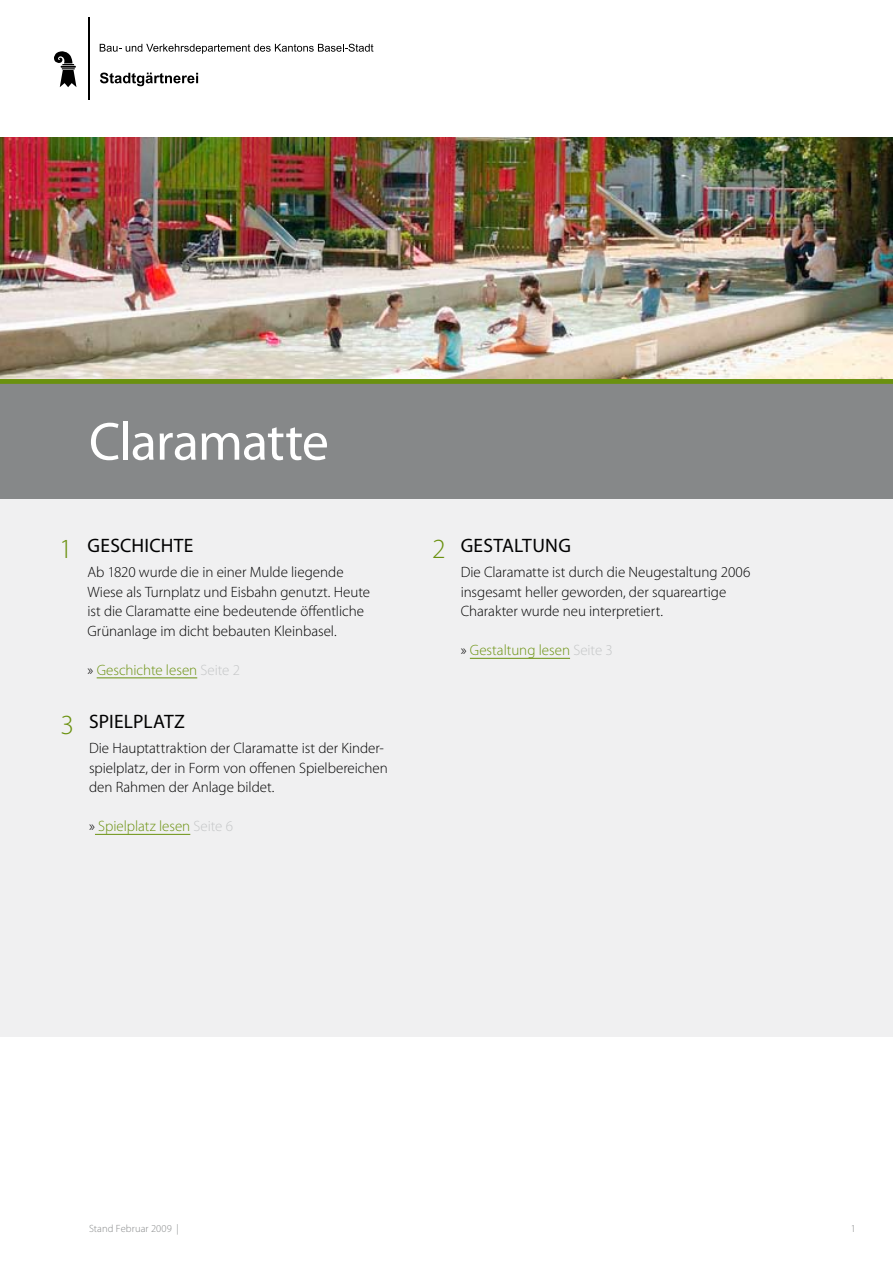
<style>
.page{position:relative;width:893px;height:1263px;background:#fff}
.page>*{position:absolute;margin:0;border:0;box-sizing:border-box;transform-origin:0 0}
.t1{font:54px "Myriad Pro";letter-spacing:-.02em;color:#fff}
.t2{font:19.5px "Myriad Pro";letter-spacing:.015em;color:#000}
.t3{font:300 15px/19.5px "Myriad Pro";letter-spacing:-.005em;color:#000}
.t4{font:300 15px "Myriad Pro";letter-spacing:-.005em;color:#6a910f}
.t5{font:300 10.5px "Myriad Pro";letter-spacing:.01em;color:#868889}
.s1{font-weight:300;font-size:27.75px;color:#6a910f}
.s2{color:#000}
.s3{color:#c4c6c7}
</style>
<div class="page">
<img style="left:0;top:137px;width:893px;height:242px">
<div style="left:0;top:381px;width:893px;height:118px;background:#868889"></div>
<div style="left:0;top:500px;width:893px;height:537px;background:#f0f0f1"></div>
<svg style="left:54px;top:51px;width:22px;height:36px"></svg>
<hr style="left:88px;top:17px;width:2px;height:82px;background:#000">
<svg style="left:100px;top:44px;width:273px;height:10px"></svg>
<svg style="left:100px;top:73px;width:98px;height:13px"></svg>
<hr style="left:470px;top:658px;width:100px;height:1px;background:#6a910f">
<hr style="left:95px;top:834px;width:95px;height:1px;background:#6a910f">
<hr style="left:97px;top:677px;width:100px;height:1px;background:#6a910f">
<div style="left:0;top:379px;width:893px;height:5px;background:#6a910f"></div>
<h1 class="t1" style="left:89px;top:408px;width:241px">Claramatte</h1>
<h2 class="t2" style="left:59px;top:533px;width:136px"><span class="s1">1</span> GESCHICHTE</h2>
<p class="t3" style="left:88px;top:562px;width:284px">Ab 1820 wurde die in einer Mulde liegende Wiese als Turnplatz und Eisbahn genutzt. Heute ist die Claramatte eine bedeutende öffentliche Grünanlage im dicht bebauten Kleinbasel.</p>
<p class="t4" style="left:88px;top:661px;width:154px"><span class="s2">»</span> Geschichte lesen <span class="s3">Seite 2</span></p>
<h2 class="t2" style="left:61px;top:709px;width:126px"><span class="s1">3</span> Spielplatz</h2>
<p class="t3" style="left:89px;top:738px;width:300px">Die Hauptattraktion der Claramatte ist der Kinder&shy;spielplatz, der in Form von offenen Spielbereichen den Rahmen der Anlage bildet.</p>
<p class="t4" style="left:89px;top:817px;width:146px"><span class="s2">»</span> Spielplatz lesen <span class="s3">Seite 6</span></p>
<h2 class="t2" style="left:432px;top:533px;width:140px"><span class="s1">2</span> GESTALTUNG</h2>
<p class="t3" style="left:461px;top:562px;width:291px">Die Claramatte ist durch die Neugestaltung 2006 insgesamt heller geworden, der squareartige<br>Charakter wurde neu interpretiert.</p>
<p class="t4" style="left:461px;top:641px;width:154px"><span class="s2">»</span> Gestaltung lesen <span class="s3">Seite 3</span></p>
<p class="t5" style="left:89px;top:1222px;width:91px">Stand Februar 2009 |</p>
<p class="t5" style="left:851px;top:1222px;width:7px">1</p>
</div>
